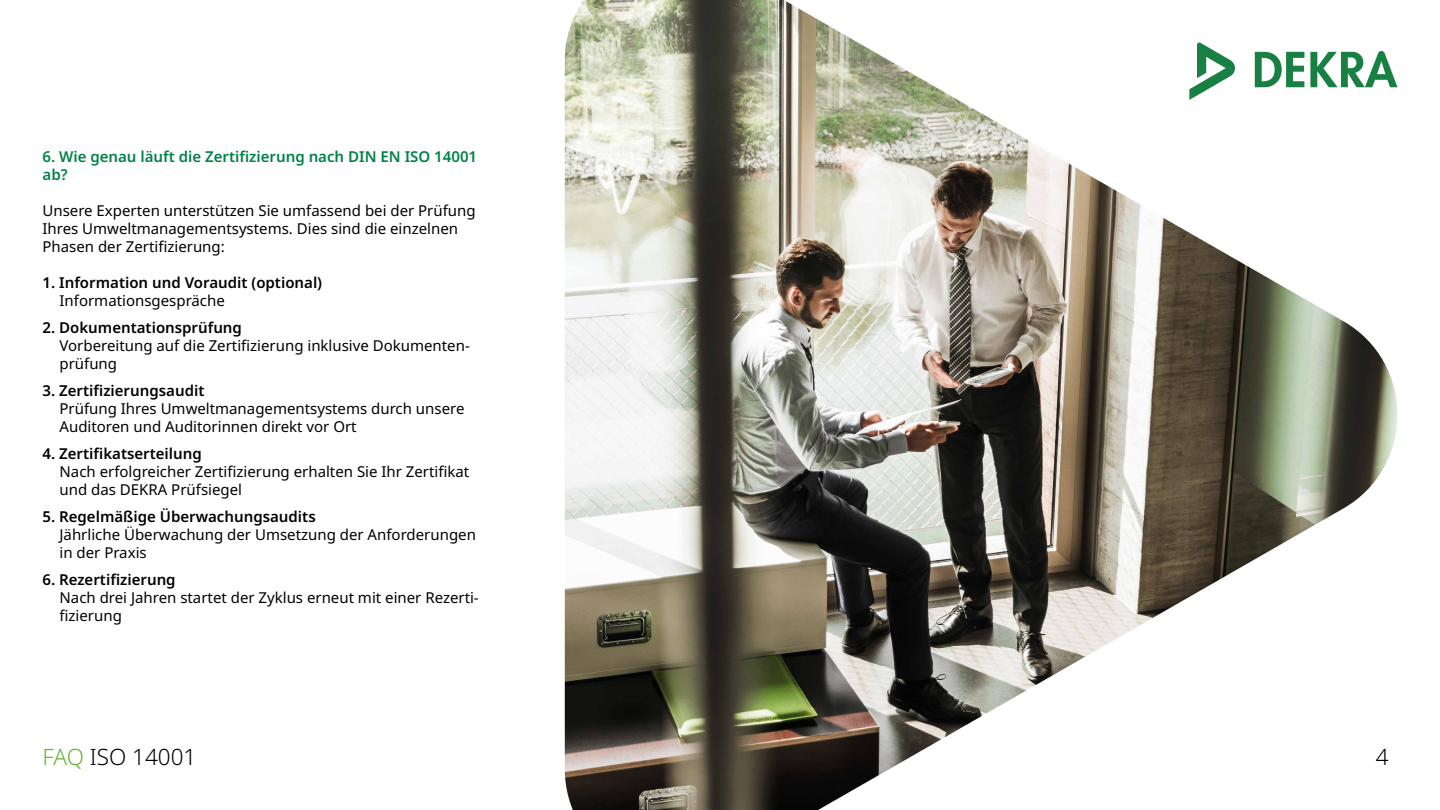
<style>
.page{position:relative;width:1440px;height:810px;background:#fff}
.page>*{position:absolute;margin:0;border:0;box-sizing:border-box;transform-origin:0 0}
.t1{font:300 22.5px "Noto Sans";color:#000}
.t2{font:15px/18px "Noto Sans";color:#000}
.t3{font:600 15px "Noto Sans";color:#000}
.t4{font:600 15px/18px "Noto Sans";color:#008246}
.s1{color:#65b32e}
</style>
<div class="page">
<img style="left:565px;top:0;width:833px;height:810px">
<svg style="left:1255px;top:52px;width:49px;height:35px"></svg>
<svg style="left:1310px;top:51px;width:87px;height:36px"></svg>
<svg style="left:1189px;top:42px;width:46px;height:58px"></svg>
<p class="t4" style="left:43px;top:148px;width:436px">6. Wie genau läuft die Zertifizierung nach DIN EN ISO 14001 ab?</p>
<p class="t2" style="left:43px;top:202px;width:435px">Unsere Experten unterstützen Sie umfassend bei der Prüfung<br>Ihres Umweltmanagementsystems. Dies sind die einzelnen<br>Phasen der Zertifizierung:</p>
<p class="t3" style="left:43px;top:274px;width:281px">1. Information und Voraudit (optional)</p>
<p class="t2" style="left:60px;top:292px;width:167px">Informationsgespräche</p>
<p class="t3" style="left:43px;top:319px;width:201px">2. Dokumentationsprüfung</p>
<p class="t2" style="left:60px;top:337px;width:412px">Vorbereitung auf die Zertifizierung inklusive Dokumenten&shy;prüfung</p>
<p class="t3" style="left:43px;top:382px;width:163px">3. Zertifizierungsaudit</p>
<p class="t2" style="left:60px;top:400px;width:406px">Prüfung Ihres Umweltmanagementsystems durch unsere<br>Auditoren und Auditorinnen direkt vor Ort</p>
<p class="t3" style="left:43px;top:445px;width:161px">4. Zertifikatserteilung</p>
<p class="t2" style="left:60px;top:463px;width:411px">Nach erfolgreicher Zertifizierung erhalten Sie Ihr Zertifikat und das DEKRA Prüfsiegel</p>
<p class="t3" style="left:43px;top:508px;width:275px">5. Regelmäßige Überwachungsaudits</p>
<p class="t2" style="left:60px;top:526px;width:418px">Jährliche Überwachung der Umsetzung der Anforderungen in der Praxis</p>
<p class="t3" style="left:43px;top:571px;width:135px">6. Rezertifizierung</p>
<p class="t2" style="left:60px;top:589px;width:421px">Nach drei Jahren startet der Zyklus erneut mit einer Rezerti&shy;fizierung</p>
<h1 class="t1" style="left:43px;top:744px;width:155px"><span class="s1">FAQ</span> ISO 14001</h1>
<h1 class="t1" style="left:1376px;top:744px;width:14px">4</h1>
</div>
